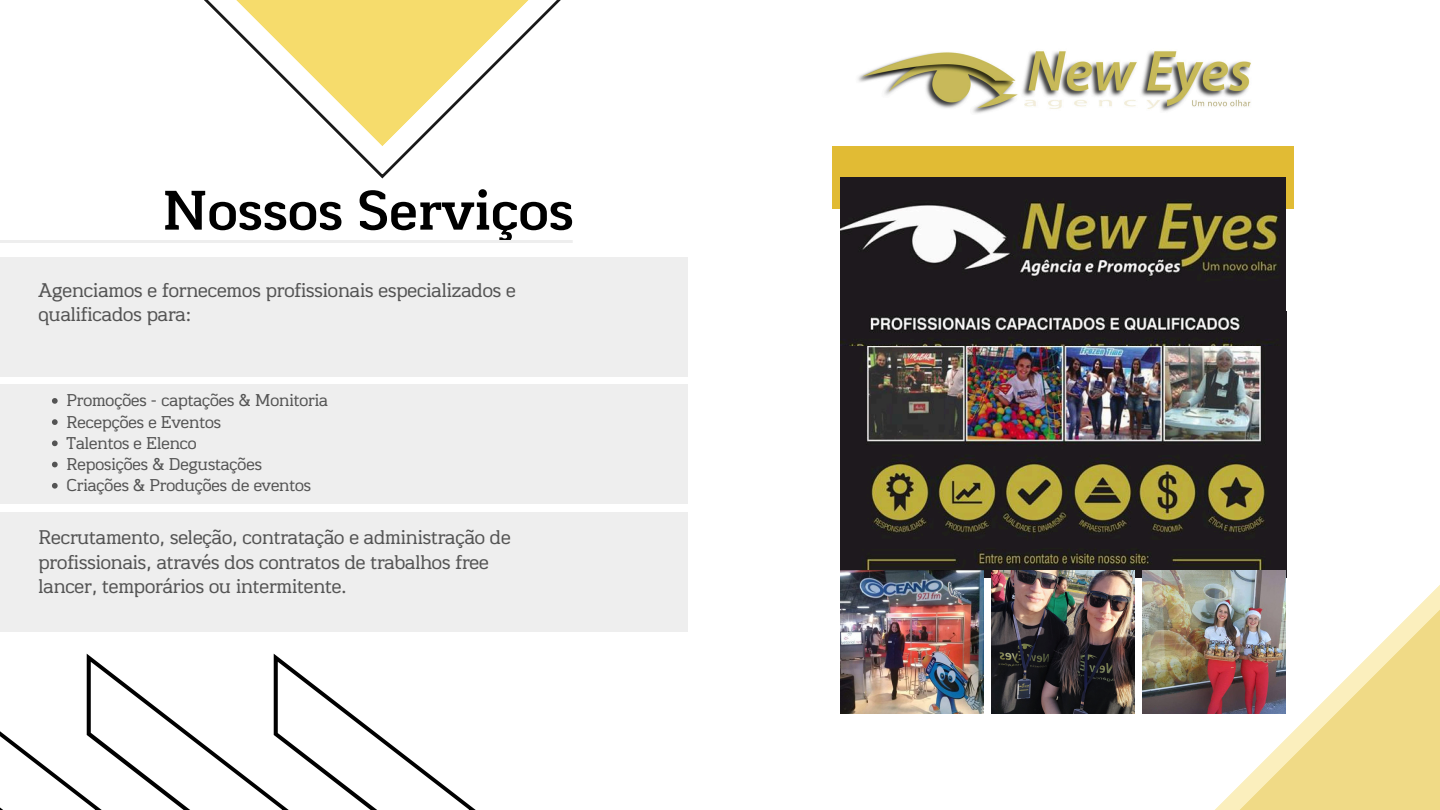
<style>
.page{position:relative;width:1440px;height:810px;background:#fff}
.page>*{position:absolute;margin:0;border:0;box-sizing:border-box;transform-origin:0 0}
.t1{font:53.9px "RTL Jannah Medium";color:#000}
.t2{font:19.2px/24.6px "RTL Jannah Regular";color:#545454}
.t3{font:16.6px "RTL Jannah Regular";color:#545454}
</style>
<div class="page">
<div style="left:832px;top:146px;width:461px;height:63px;background:#e1bb34"></div>
<svg style="left:1152px;top:572px;width:288px;height:238px"></svg>
<img style="left:841px;top:346px;width:445px;height:231px">
<img style="left:841px;top:571px;width:143px;height:142px">
<img style="left:992px;top:571px;width:143px;height:142px">
<img style="left:1143px;top:571px;width:143px;height:142px">
<hr style="left:0;top:240px;width:573px;height:3px;background:#eee">
<svg style="left:0;top:654px;width:476px;height:156px"></svg>
<div style="left:0;top:258px;width:687px;height:119px;background:#eee"></div>
<div style="left:0;top:385px;width:688px;height:119px;background:#eee"></div>
<div style="left:0;top:512px;width:688px;height:119px;background:#eee"></div>
<svg style="left:204px;top:0;width:357px;height:179px"></svg>
<img style="left:858px;top:51px;width:393px;height:63px">
<svg style="left:52px;top:398px;width:6px;height:6px"></svg>
<svg style="left:52px;top:419px;width:6px;height:6px"></svg>
<svg style="left:52px;top:440px;width:6px;height:6px"></svg>
<svg style="left:52px;top:462px;width:6px;height:5px"></svg>
<svg style="left:52px;top:483px;width:6px;height:6px"></svg>
<img style="left:840px;top:178px;width:446px;height:168px">
<p class="t1" style="left:162px;top:176px;width:413px">Nossos Serviços</p>
<p class="t2" style="left:38px;top:278px;width:479px">Agenciamos e fornecemos profissionais especializados e qualificados para:</p>
<h2 class="t3" style="left:67px;top:390px;width:263px">Promoções - captações &amp; Monitoria</h2>
<p class="t3" style="left:67px;top:411px;width:156px">Recepções e Eventos</p>
<p class="t3" style="left:67px;top:432px;width:132px">Talentos e Elenco</p>
<p class="t3" style="left:67px;top:453px;width:197px">Reposições &amp; Degustações</p>
<p class="t3" style="left:67px;top:475px;width:246px">Criações &amp; Produções de eventos</p>
<p class="t2" style="left:38px;top:525px;width:474px">Recrutamento, seleção, contratação e administração de profissionais, através dos contratos de trabalhos free lancer, temporários ou intermitente.</p>
</div>
